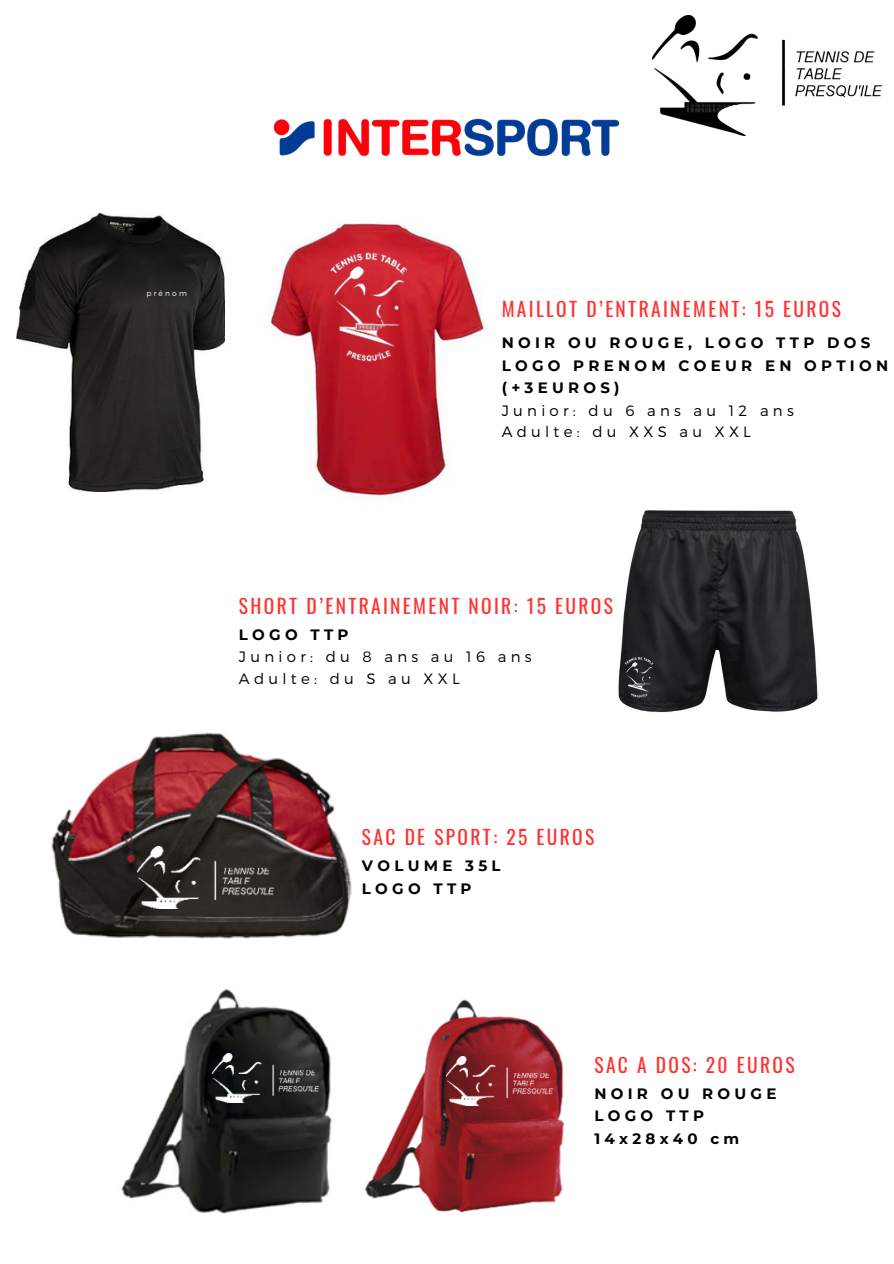
<style>
.page{position:relative;width:894px;height:1264px;background:#fff}
.page>*{position:absolute;margin:0;border:0;box-sizing:border-box;transform-origin:0 0}
.t1{font:19.5px "Oswald";letter-spacing:.12em;color:#ff3131}
.t2{font:700 15px/22.2px "Montserrat";letter-spacing:.285em;color:#000}
.t3{font:300 15px/21.9px "Montserrat";letter-spacing:.285em;color:#000}
.t4{font:300 7.5px "Montserrat";letter-spacing:.285em;color:#fff}
.s1{font-weight:300}
.s2{font-weight:700}
</style>
<div class="page">
<img style="left:652px;top:16px;width:229px;height:119px">
<img style="left:17px;top:213px;width:208px;height:278px">
<img style="left:266px;top:235px;width:219px;height:265px">
<img style="left:273px;top:118px;width:347px;height:117px">
<img style="left:318px;top:251px;width:98px;height:117px">
<img style="left:618px;top:510px;width:200px;height:203px">
<img style="left:51px;top:732px;width:301px;height:207px">
<img style="left:138px;top:846px;width:135px;height:62px">
<img style="left:121px;top:989px;width:211px;height:224px">
<img style="left:364px;top:999px;width:201px;height:213px">
<img style="left:213px;top:1053px;width:105px;height:49px">
<img style="left:446px;top:1056px;width:106px;height:49px">
<img style="left:620px;top:656px;width:36px;height:43px">
<h1 class="t4" style="left:146px;top:288px;width:42px">prénom</h1>
<h4 class="t1" style="left:501px;top:293px;width:340px">MAILLOT D’ENTRAINEMENT: 15 EUROS</h4>
<p class="t2" style="left:501px;top:332px;width:388px">NOIR OU ROUGE, LOGO TTP DOS<br>LOGO PRENOM COEUR EN OPTION (+3EUROS)<br><span class="s1">Junior: du 6 ans au 12 ans<br>Adulte: du XXS au XXL</span></p>
<h1 class="t1" style="left:239px;top:590px;width:375px">SHORT D’ENTRAINEMENT NOIR: 15 EUROS</h1>
<p class="t3" style="left:239px;top:623px;width:294px"><span class="s2">LOGO TTP<br></span>Junior: du 8 ans au 16 ans<br>Adulte: du S au XXL</p>
<h2 class="t1" style="left:362px;top:821px;width:234px">SAC DE SPORT: 25 EUROS</h2>
<p class="t2" style="left:362px;top:854px;width:140px">VOLUME 35L<br>LOGO TTP</p>
<p class="t1" style="left:594px;top:1049px;width:202px">SAC A DOS: 20 EUROS</p>
<h1 class="t2" style="left:594px;top:1082px;width:183px">NOIR OU ROUGE<br>LOGO TTP<br>14x28x40 cm</h1>
</div>
